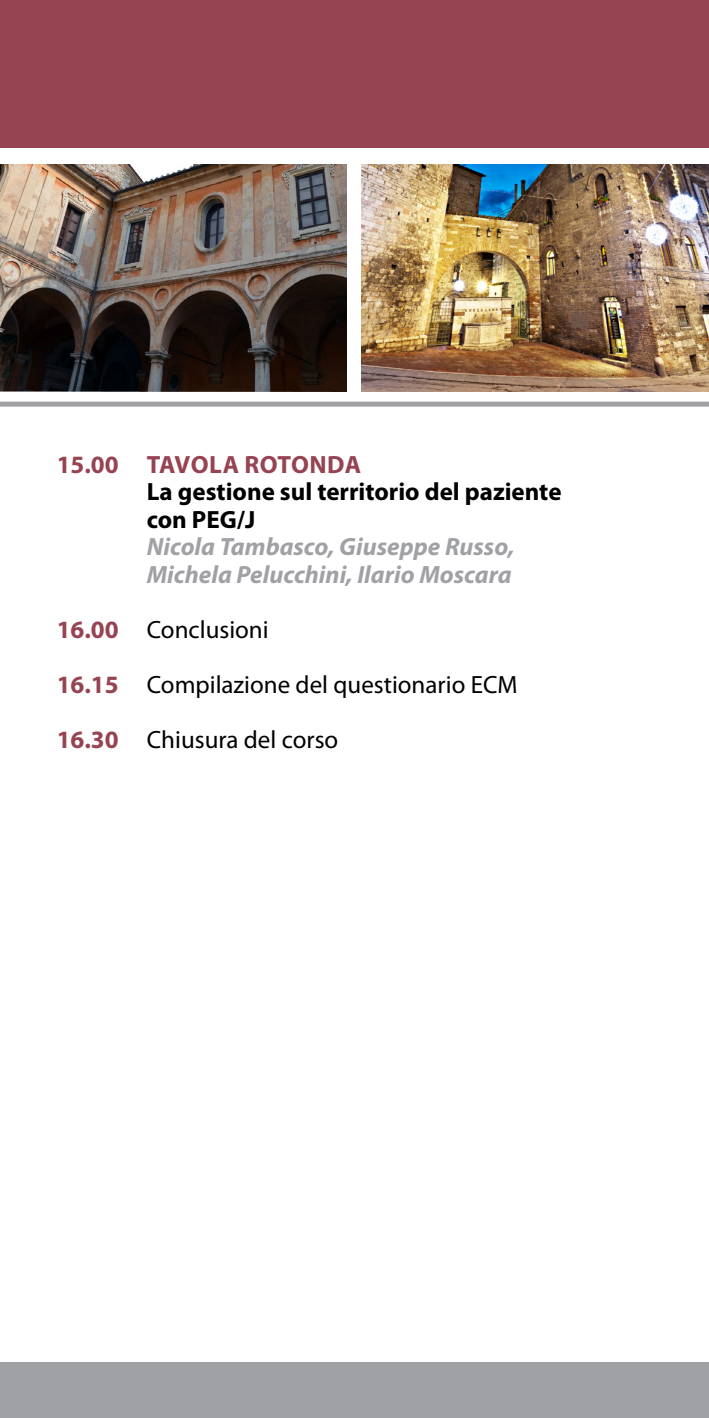
<style>
.page{position:relative;width:709px;height:1418px;background:#fff}
.page>*{position:absolute;margin:0;border:0;box-sizing:border-box;transform-origin:0 0}
.t1{font:25px "Myriad Pro";color:#000}
.t2{font:italic 700 25px "Myriad Pro";color:#a0a1a5}
.t3{font:700 25px "Myriad Pro";color:#000}
.t4{font:700 25px "Myriad Pro";letter-spacing:.005em;color:#964352}
.s1{font-weight:700;color:#964352}
</style>
<div class="page">
<div style="left:0;top:1362px;width:709px;height:55px;background:#a0a1a5"></div>
<div style="left:0;top:0;width:709px;height:147px;background:#964352"></div>
<img style="left:361px;top:164px;width:347px;height:227px">
<div style="left:0;top:401px;width:709px;height:5px;background:#a0a1a5"></div>
<img style="left:0;top:164px;width:347px;height:227px">
<p class="t4" style="left:57px;top:448px;width:306px">15.00 TAVOLA ROTONDA</p>
<p class="t3" style="left:147px;top:475px;width:416px">La gestione sul territorio del paziente</p>
<p class="t3" style="left:147px;top:503px;width:110px">con PEG/J</p>
<p class="t2" style="left:147px;top:530px;width:369px">Nicola Tambasco, Giuseppe Russo,</p>
<p class="t2" style="left:147px;top:558px;width:366px">Michela Pelucchini, Ilario Moscara</p>
<p class="t1" style="left:57px;top:614px;width:213px"><span class="s1">16.00</span> Conclusioni</p>
<p class="t1" style="left:57px;top:669px;width:462px"><span class="s1">16.15</span> Compilazione del questionario ECM</p>
<p class="t1" style="left:57px;top:724px;width:283px"><span class="s1">16.30</span> Chiusura del corso</p>
</div>
